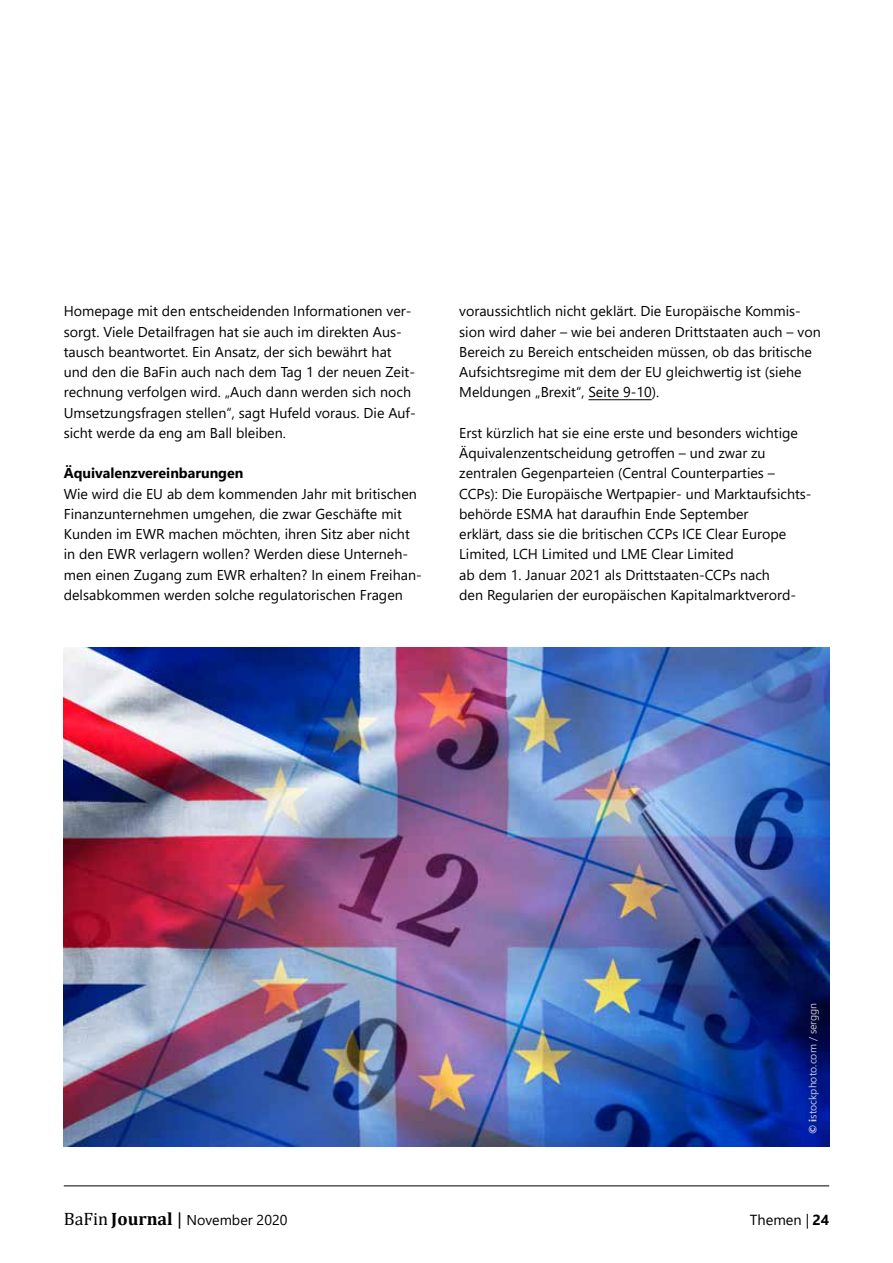
<style>
.page{position:relative;width:893px;height:1263px;background:#fff}
.page>*{position:absolute;margin:0;border:0;box-sizing:border-box;transform-origin:0 0}
.t1{font:14.55px "Segoe UI";color:#000}
.copy{font:14.25px/20.2px "Segoe UI";color:#000}
.subheadline{font:700 14.25px "Segoe UI";color:#000}
.t2{font:10.5px "Segoe UI";color:#fff}
.s1{font-weight:700}
.s2{font-family:"Cambria";font-size:18px}
.s3{font-family:"Cambria";font-weight:700;font-size:18px}
</style>
<div class="page">
<hr style="left:588px;top:399px;width:64px;height:1px;background:#000">
<img style="left:64px;top:647px;width:765px;height:500px">
<hr style="left:64px;top:1185px;width:765px;height:1px;background:#000">
<p class="copy" style="left:64px;top:300px;width:353px">Homepage mit den entscheidenden Informationen ver&shy;sorgt. Viele Detailfragen hat sie auch im direkten Aus&shy;tausch beantwortet. Ein Ansatz, der sich bewährt hat und den die BaFin auch nach dem Tag 1 der neuen Zeit&shy;rechnung verfolgen wird. „Auch dann werden sich noch Umsetzungsfragen stellen“, sagt Hufeld voraus. Die Auf&shy;sicht werde da eng am Ball bleiben.</p>
<p class="subheadline" style="left:64px;top:460px;width:181px">Äquivalenzvereinbarungen</p>
<p class="copy" style="left:64px;top:482px;width:359px">Wie wird die EU ab dem kommenden Jahr mit britischen Finanzunternehmen umgehen, die zwar Geschäfte mit Kunden im EWR machen möchten, ihren Sitz aber nicht in den EWR verlagern wollen? Werden diese Unterneh&shy;men einen Zugang zum EWR erhalten? In einem Freihan&shy;delsabkommen werden solche regulatorischen Fragen</p>
<p class="copy" style="left:459px;top:300px;width:363px">voraussichtlich nicht geklärt. Die Europäische Kommis&shy;sion wird daher – wie bei anderen Drittstaaten auch – von Bereich zu Bereich entscheiden müssen, ob das britische Aufsichtsregime mit dem der EU gleichwertig ist (siehe Meldungen „Brexit“, Seite 9-10).</p>
<p class="copy" style="left:459px;top:421px;width:352px">Erst kürzlich hat sie eine erste und besonders wichtige Äquivalenzentscheidung getroffen – und zwar zu zentralen Gegenparteien (Central Counterparties – CCPs): Die Europäische Wertpapier- und Marktaufsichts&shy;behörde ESMA hat daraufhin Ende September<br>erklärt, dass sie die britischen CCPs ICE Clear Europe Limited, LCH Limited und LME Clear Limited<br>ab dem 1. Januar 2021 als Drittstaaten-CCPs nach<br>den Regularien der europäischen Kapitalmarktverord-</p>
<p class="t2" style="left:803px;top:1134px;width:133px;rotate:-90deg"><span class="s1">© i</span>stockphoto.com / serggn</p>
<p class="copy" style="left:64px;top:1208px;width:225px"><span class="s2">BaFin</span> <span class="s3">Journal</span> <span class="s2">|</span> November 2020</p>
<p class="t1" style="left:750px;top:1206px;width:81px">Themen | <span class="s1">24</span></p>
</div>
